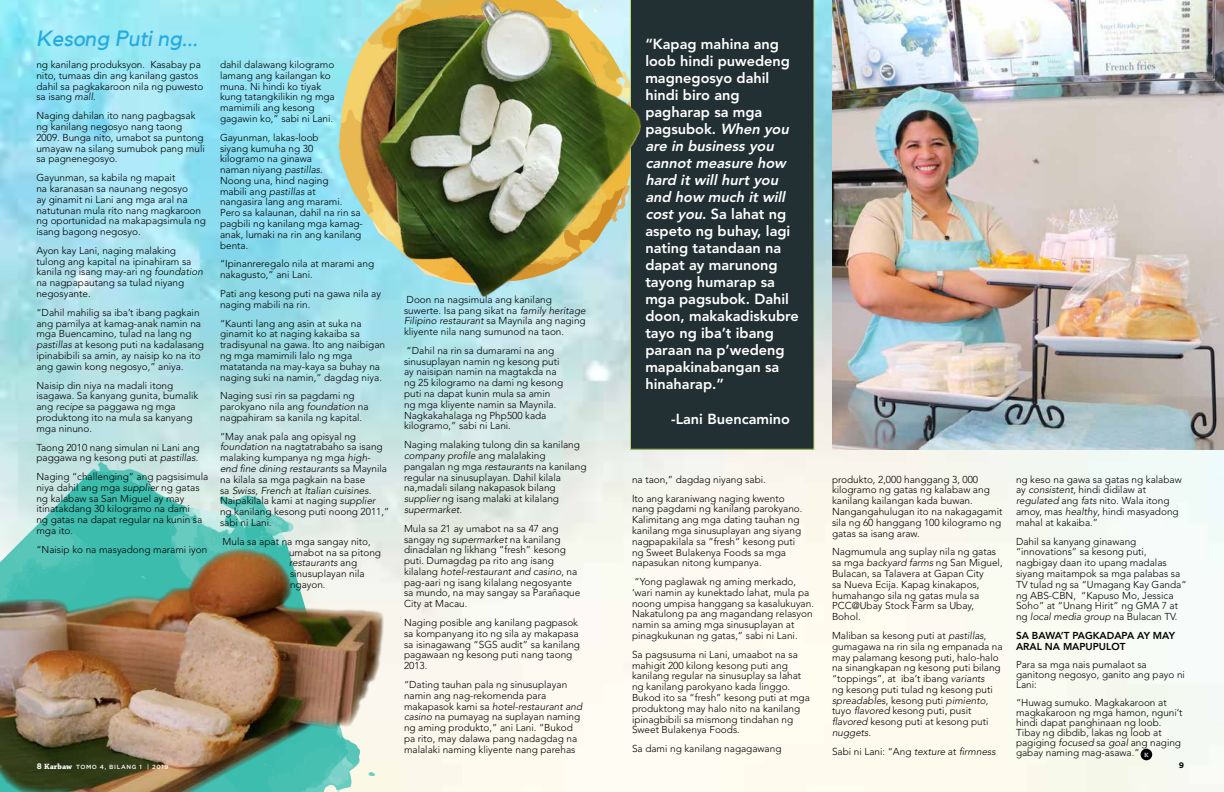
<style>
.page{position:relative;width:1224px;height:792px;background:#fff}
.page>*{position:absolute;margin:0;border:0;box-sizing:border-box;transform-origin:0 0}
.t1{font:italic 22px "Kollektif";color:#26abe0}
.t2{font:800 14.5px/17px "Avenir LT Std";color:#fff}
.t3{font:300 10px/10.8px "Avenir LT Std";color:#000}
.t4{font:800 10px/10.8px "Avenir LT Std";color:#000}
.t5{font:700 8px "Gotham";color:#000}
.t6{font:700 6.4px "Chaparral Pro";color:#fff}
.t7{font:500 6px "Gotham";letter-spacing:.1em;color:#fff}
.s1{font-style:italic}
.s2{font-weight:700;font-size:8px}
.s3{font-family:"Chaparral Pro";font-weight:700;font-size:8px}
</style>
<div class="page">
<img style="left:0;top:0;width:1224px;height:792px">
<img style="left:832px;top:0;width:392px;height:449px">
<svg style="left:339px;top:0;width:10px;height:286px;background:#aadbcf"></svg>
<div style="left:630px;top:0;width:184px;height:450px;background:#223033"></div>
<img style="left:349px;top:0;width:299px;height:298px">
<svg style="left:0;top:399px;width:390px;height:125px;background:#c7e5e4"></svg>
<svg style="left:0;top:440px;width:316px;height:84px;background:#abddd7"></svg>
<img style="left:0;top:524px;width:392px;height:268px">
<div style="left:1141px;top:749px;width:11px;height:11px;background:#000;border-radius:50%"></div>
<h1 class="t1" style="left:36px;top:25px;width:163px">Kesong Puti ng...</h1>
<p class="t2" style="left:645px;top:36px;width:155px">“Kapag mahina ang loob hindi puwedeng magnegosyo dahil hindi biro ang pagharap sa mga pagsubok. <span class="s1">When you are in business you cannot measure how hard it will hurt you and how much it will cost you</span>. Sa lahat ng aspeto ng buhay, lagi nating tatandaan na dapat ay marunong tayong humarap sa mga pagsubok. Dahil doon, makakadiskubre tayo ng iba’t ibang paraan na p’wedeng mapakinabangan sa hinaharap.”</p>
<h2 class="t2" style="left:671px;top:410px;width:120px">-Lani Buencamino</h2>
<p class="t3" style="left:220px;top:59px;width:116px">dahil dalawang kilogramo lamang ang kailangan ko muna. Ni hindi ko tiyak kung tatangkilikin ng mga mamimili ang kesong gagawin ko,” sabi ni Lani.</p>
<p class="t3" style="left:220px;top:132px;width:144px">Gayunman, lakas-loob<br>siyang kumuha ng 30<br>kilogramo na ginawa<br>naman niyang <span class="s1">pastillas</span>.<br>Noong una, hind naging<br>mabili ang <span class="s1">pastillas</span> at<br>nangasira lang ang marami.<br>Pero sa kalaunan, dahil na rin sa pagbili ng kanilang mga kamag&shy;anak, lumaki na rin ang kanilang benta.</p>
<p class="t3" style="left:220px;top:259px;width:156px">“Ipinanreregalo nila at marami ang nakagusto,” ani Lani.</p>
<p class="t3" style="left:220px;top:288px;width:163px">Pati ang kesong puti na gawa nila ay naging mabili na rin.</p>
<p class="t3" style="left:220px;top:318px;width:167px">“Kaunti lang ang asin at suka na ginamit ko at naging kakaiba sa tradisyunal na gawa. Ito ang naibigan ng mga mamimili lalo ng mga matatanda na may-kaya sa buhay na naging suki na namin,” dagdag niya.</p>
<p class="t3" style="left:220px;top:390px;width:150px">Naging susi rin sa pagdami ng parokyano nila ang <span class="s1">foundation</span> na nagpahiram sa kanila ng kapital.</p>
<p class="t3" style="left:220px;top:431px;width:171px">“May anak pala ang opisyal ng <span class="s1">foundation</span> na nagtatrabaho sa isang malaking kumpanya ng mga <span class="s1">high&shy;end fine dining restaurants</span> sa Maynila na kilala sa mga pagkain na base<br>sa <span class="s1">Swiss, French</span> at <span class="s1">Italian cuisines.<br></span>Naipakilala kami at naging <span class="s1">supplier </span>ng kanilang kesong puti noong 2011,” sabi ni Lani.</p>
<p class="t3" style="left:289px;top:536px;width:94px;text-indent:-66px">Mula sa apat na mga sangay nito, umabot na sa pitong <span class="s1">restaurants</span> ang sinusuplayan nila ngayon.</p>
<p class="t3" style="left:36px;top:59px;width:169px">ng kanilang produksyon. Kasabay pa nito, tumaas din ang kanilang gastos dahil sa pagkakaroon nila ng puwesto sa isang <span class="s1">mall</span>.</p>
<p class="t3" style="left:36px;top:110px;width:170px">Naging dahilan ito nang pagbagsak ng kanilang negosyo nang taong<br>2009. Bunga nito, umabot sa puntong umayaw na silang sumubok pang muli sa pagnenegosyo.</p>
<p class="t3" style="left:36px;top:172px;width:171px">Gayunman, sa kabila ng mapait<br>na karanasan sa naunang negosyo<br>ay ginamit ni Lani ang mga aral na natutunan mula rito nang magkaroon ng oportunidad na makapagsimula ng isang bagong negosyo.</p>
<p class="t3" style="left:36px;top:245px;width:168px">Ayon kay Lani, naging malaking tulong ang kapital na ipinahiram sa kanila ng isang may-ari ng <span class="s1">foundation </span>na nagpapautang sa tulad niyang negosyante.</p>
<p class="t3" style="left:36px;top:307px;width:169px">“Dahil mahilig sa iba’t ibang pagkain ang pamilya at kamag-anak namin na mga Buencamino, tulad na lang ng <span class="s1">pastillas</span> at kesong puti na kadalasang ipinabibili sa amin, ay naisip ko na ito ang gawin kong negosyo,” aniya.</p>
<p class="t3" style="left:36px;top:380px;width:163px">Naisip din niya na madali itong isagawa. Sa kanyang gunita, bumalik ang <span class="s1">recipe</span> sa paggawa ng mga produktong ito na mula sa kanyang mga ninuno.</p>
<p class="t3" style="left:36px;top:442px;width:165px">Taong 2010 nang simulan ni Lani ang paggawa ng kesong puti at <span class="s1">pastillas</span>.</p>
<p class="t3" style="left:36px;top:471px;width:173px">Naging “challenging” ang pagsisimula niya dahil ang mga <span class="s1">supplier</span> ng gatas ng kalabaw sa San Miguel ay may itinatakdang 30 kilogramo na dami<br>ng gatas na dapat regular na kunin sa mga ito.</p>
<p class="t3" style="left:36px;top:544px;width:173px">“Naisip ko na masyadong marami iyon</p>
<p class="t3" style="left:404px;top:294px;width:183px">Doon na nagsimula ang kanilang suwerte. Isa pang sikat na <span class="s1">family heritage Filipino restaurant</span> sa Maynila ang naging kliyente nila nang sumunod na taon.</p>
<p class="t3" style="left:404px;top:345px;width:161px">“Dahil na rin sa dumarami na ang sinusuplayan namin ng kesong puti ay naisipan namin na magtakda na ng 25 kilogramo na dami ng kesong puti na dapat kunin mula sa amin ng mga kliyente namin sa Maynila.<br>Nagkakahalaga ng Php500 kada kilogramo,” sabi ni Lani.</p>
<p class="t3" style="left:404px;top:439px;width:184px">Naging malaking tulong din sa kanilang <span class="s1">company profile</span> ang malalaking pangalan ng mga <span class="s1">restaurants</span> na kanilang regular na sinusuplayan. Dahil kilala na,madali silang nakapasok bilang <span class="s1">supplier</span> ng isang malaki at kilalang <span class="s1">supermarket.</span></p>
<p class="t3" style="left:404px;top:523px;width:178px">Mula sa 21 ay umabot na sa 47 ang sangay ng <span class="s1">supermarket</span> na kanilang dinadalan ng likhang “fresh” kesong puti. Dumagdag pa rito ang isang kilalang <span class="s1">hotel-restaurant and casino</span>, na pag-aari ng isang kilalang negosyante sa mundo, na may sangay sa Parañaque<br>City at Macau.</p>
<p class="t3" style="left:404px;top:617px;width:178px">Naging posible ang kanilang pagpasok sa kompanyang ito ng sila ay makapasa sa isinagawang “SGS audit” sa kanilang pagawaan ng kesong puti nang taong<br>2013.</p>
<p class="t3" style="left:404px;top:679px;width:180px">“Dating tauhan pala ng sinusuplayan namin ang nag-rekomenda para makapasok kami sa <span class="s1">hotel-restaurant and casino</span> na pumayag na suplayan naming ng aming produkto,” ani Lani. “Bukod pa rito, may dalawa pang nadagdag na malalaki naming kliyente nang parehas</p>
<p class="t3" style="left:632px;top:470px;width:154px;line-height:18.8px">na taon,” dagdag niyang sabi.<br>Ito ang karaniwang naging kwento</p>
<p class="t3" style="left:632px;top:504px;width:172px">nang pagdami ng kanilang parokyano.<br>Kalimitang ang mga dating tauhan ng kanilang mga sinusuplayan ang siyang nagpapakilala sa “fresh” kesong puti ng Sweet Bulakenya Foods sa mga napasukan nitong kumpanya.</p>
<p class="t3" style="left:632px;top:576px;width:183px">“Yong paglawak ng aming merkado, ‘wari namin ay kunektado lahat, mula pa noong umpisa hanggang sa kasalukuyan.<br>Nakatulong pa ang magandang relasyon namin sa aming mga sinusuplayan at pinagkukunan ng gatas,” sabi ni Lani.</p>
<p class="t3" style="left:632px;top:649px;width:179px">Sa pagsusuma ni Lani, umaabot na sa mahigit 200 kilong kesong puti ang kanilang regular na sinusuplay sa lahat ng kanilang parokyano kada linggo.<br>Bukod ito sa “fresh” kesong puti at mga produktong may halo nito na kanilang ipinagbibili sa mismong tindahan ng Sweet Bulakenya Foods.</p>
<p class="t3" style="left:632px;top:743px;width:151px">Sa dami ng kanilang nagagawang</p>
<p class="t3" style="left:832px;top:474px;width:172px">produkto, 2,000 hanggang 3, 000 kilogramo ng gatas ng kalabaw ang kanilang kailangan kada buwan.<br>Nangangahulugan ito na nakagagamit sila ng 60 hanggang 100 kilogramo ng gatas sa isang araw.</p>
<p class="t3" style="left:832px;top:547px;width:172px">Nagmumula ang suplay nila ng gatas sa mga <span class="s1">backyard farms</span> ng San Miguel,<br>Bulacan, sa Talavera at Gapan City<br>sa Nueva Ecija. Kapag kinakapos, humahango sila ng gatas mula sa<br>PCC@Ubay Stock Farm sa Ubay,<br>Bohol.</p>
<p class="t3" style="left:832px;top:630px;width:172px">Maliban sa kesong puti at <span class="s1">pastillas</span>, gumagawa na rin sila ng empanada na may palamang kesong puti, halo-halo na sinangkapan ng kesong puti bilang “toppings”, at iba’t ibang <span class="s1">variants<br></span>ng kesong puti tulad ng kesong puti <span class="s1">spreadables</span>, kesong puti <span class="s1">pimiento, </span>tuyo <span class="s1">flavored</span> kesong puti, pusit <span class="s1">flavored</span> kesong puti at kesong puti <span class="s1">nuggets.</span></p>
<p class="t3" style="left:832px;top:746px;width:165px">Sabi ni Lani: “Ang <span class="s1">texture</span> at <span class="s1">firmness</span></p>
<p class="t3" style="left:1016px;top:474px;width:167px">ng keso na gawa sa gatas ng kalabaw ay <span class="s1">consistent,</span> hindi didilaw at <span class="s1">regulated</span> ang <span class="s1">fats</span> nito. Wala itong amoy, mas <span class="s1">healthy</span>, hindi masyadong mahal at kakaiba.”</p>
<p class="t3" style="left:1016px;top:536px;width:172px">Dahil sa kanyang ginawang “innovations” sa kesong puti, nagbigay daan ito upang madalas siyang maitampok sa mga palabas sa<br>TV tulad ng sa “Umagang Kay Ganda” ng ABS-CBN, “Kapuso Mo, Jessica<br>Soho” at “Unang Hirit” ng GMA 7 at ng <span class="s1">local media group</span> na Bulacan TV.</p>
<p class="t4" style="left:1016px;top:630px;width:160px">Sa bawa’t pagkadapa ay m ay aral na mapupulot</p>
<p class="t3" style="left:1016px;top:659px;width:171px;line-height:10px">Para sa mga nais pumalaot sa ganitong negosyo, ganito ang payo ni<br>Lani:</p>
<p class="t3" style="left:1016px;top:697px;width:168px;line-height:10px">“Huwag sumuko. Magkakaroon at magkakaroon ng mga hamon, nguni’t hindi dapat panghinaan ng loob.<br>Tibay ng dibdib, lakas ng loob at pagiging <span class="s1">focused</span> sa <span class="s1">goal</span> ang naging gabay naming mag-asawa.”</p>
<p class="t6" style="left:1144px;top:751px;width:6px">K</p>
<p class="t7" style="left:37px;top:763px;width:133px"><span class="s2">8</span> <span class="s3">Karbaw</span> TOMO 4, BILANG 1 | 2019</p>
<p class="t5" style="left:1179px;top:760px;width:7px">9</p>
</div>
